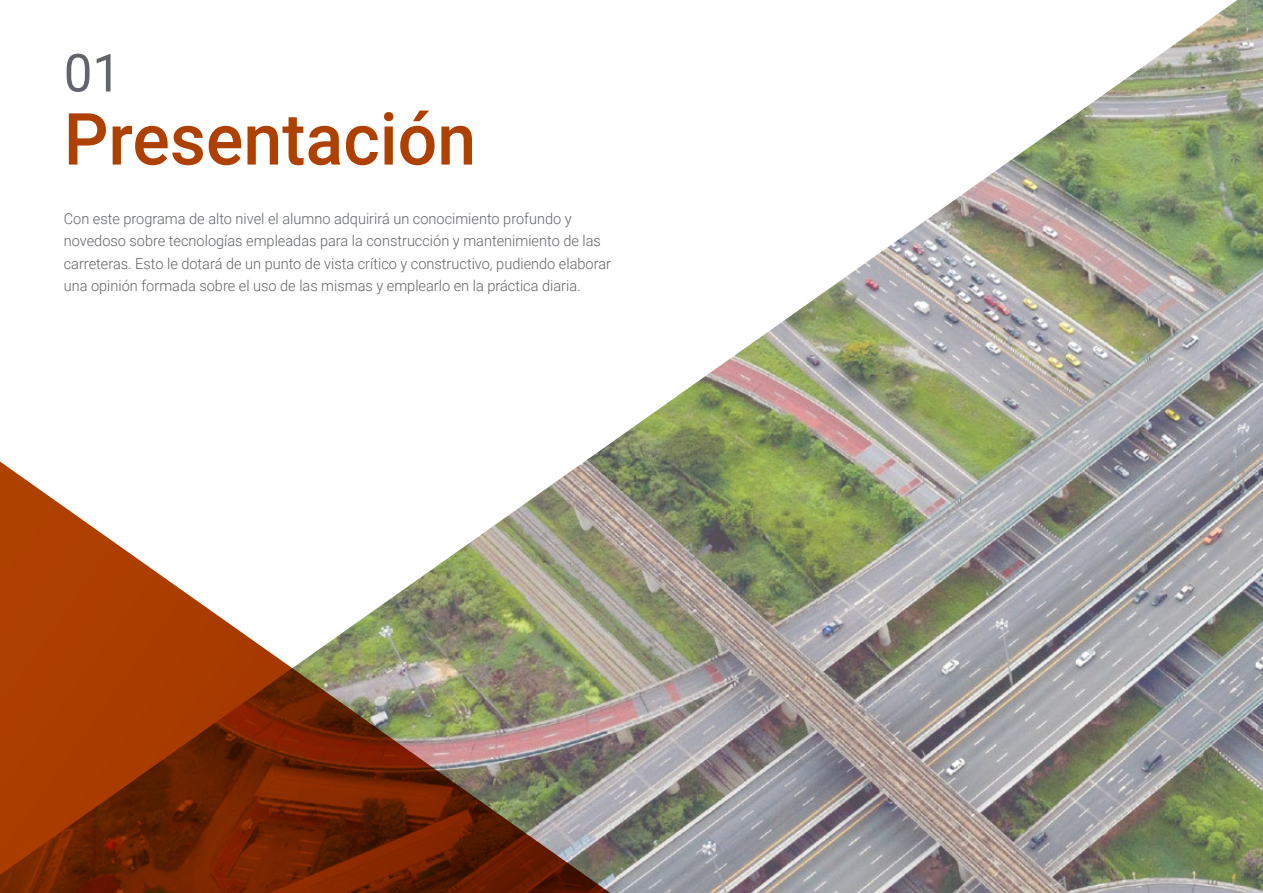
<style>
.page{position:relative;width:1263px;height:893px;background:#fff}
.page>*{position:absolute;margin:0;border:0;box-sizing:border-box;transform-origin:0 0}
.t1{font:500 72px "Roboto";color:#ae4000}
.t2{font:52.5px "Roboto";color:#61646a}
.t3{font:300 15px/22.5px "Roboto";color:#61646a}
</style>
<div class="page">
<img style="left:607px;top:0;width:656px;height:893px">
<svg style="left:0;top:446px;width:640px;height:447px"></svg>
<h2 class="t2" style="left:64px;top:36px;width:59px">01</h2>
<h1 class="t1" style="left:64px;top:89px;width:414px">Presentación</h1>
<p class="t3" style="left:64px;top:207px;width:549px">Con este programa de alto nivel el alumno adquirirá un conocimiento profundo y novedoso sobre tecnologías empleadas para la construcción y mantenimiento de las carreteras. Esto le dotará de un punto de vista crítico y constructivo, pudiendo elaborar una opinión formada sobre el uso de las mismas y emplearlo en la práctica diaria.</p>
</div>
